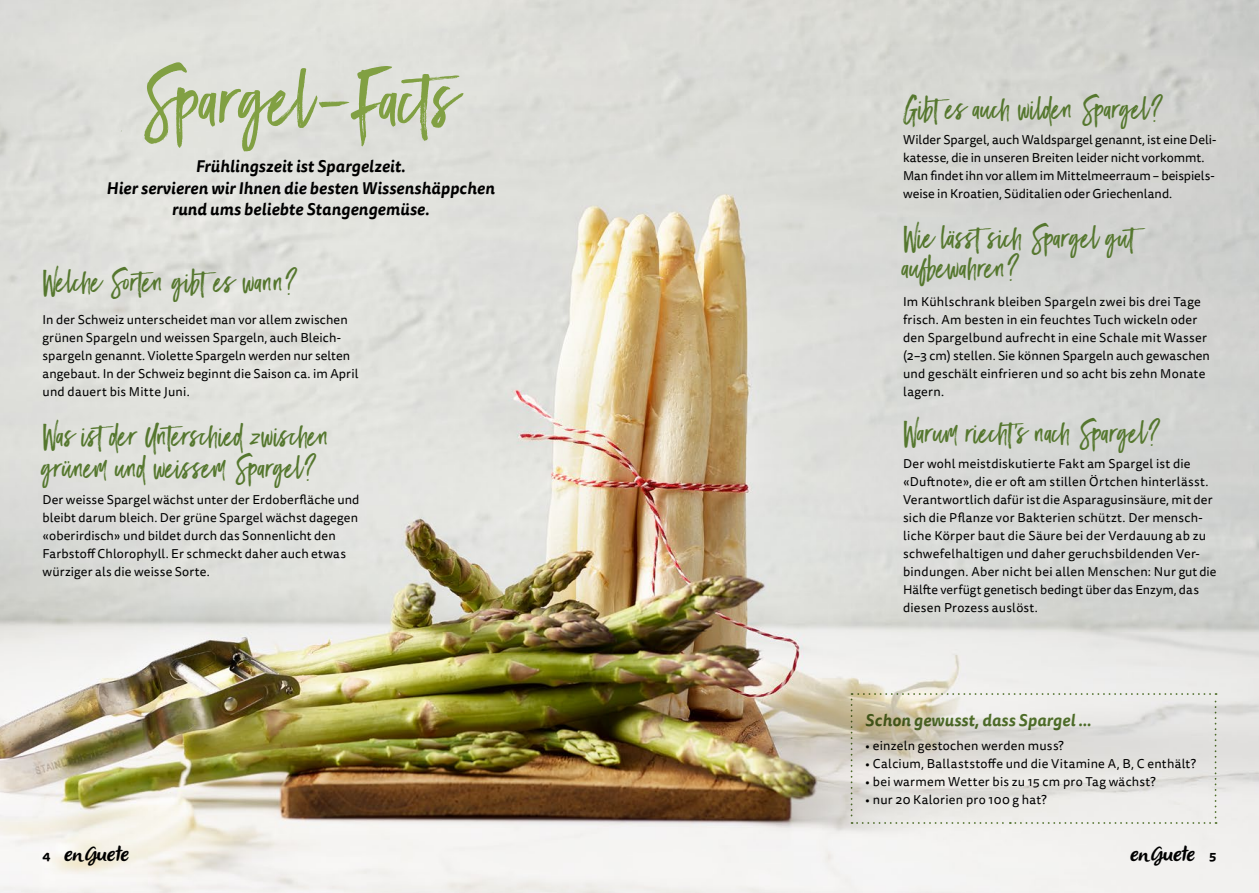
<style>
.page{position:relative;width:1259px;height:893px;background:#fff}
.page>*{position:absolute;margin:0;border:0;box-sizing:border-box;transform-origin:0 0}
.t1{font:72.15px "Black Diamond";letter-spacing:.01em;color:#81a043}
.t2{font:28.5px/31.5px "Black Diamond";letter-spacing:.01em;color:#55772e}
.t3{font:italic 21px "Olivier";color:#000}
.t4{font:italic 700 16.5px/21.8px "Tisa Sans OT";letter-spacing:.01em;color:#000;text-align:center}
.t5{font:italic 700 16.5px "Tisa Sans OT";letter-spacing:.01em;color:#55772e}
.t6{font:12.75px/18px "Tisa Sans OT";letter-spacing:.015em;color:#000}
.s1{font-family:"Tisa Sans OT";font-weight:700;font-style:normal;font-size:12.75px}
</style>
<div class="page">
<img style="left:0;top:0;width:1259px;height:893px">
<svg style="left:850px;top:693px;width:366px;height:131px;background:#e1dfd9"></svg>
<h1 class="t1" style="left:141px;top:54px;width:341px">Spargel-Facts</h1>
<p class="t4" style="left:106px;top:156px;width:390px">Frühlingszeit ist Spargelzeit.<br>Hier servieren wir Ihnen die besten Wissenshäppchen rund ums beliebte Stangengemüse.</p>
<h2 class="t2" style="left:43px;top:264px;width:256px">Welche Sorten gibtes wann?</h2>
<p class="t6" style="left:43px;top:311px;width:317px">In der Schweiz unterscheidet man vor allem zwischen grünen Spargeln und weissen Spargeln, auch Bleich&shy;spargeln genannt. Violette Spargeln werden nur selten angebaut. In der Schweiz beginnt die Saison ca. im April und dauert bis Mitte Juni.</p>
<h2 class="t2" style="left:43px;top:418px;width:289px">Was istder Unterschied zwischen grünem und weissem Spargel?</h2>
<p class="t6" style="left:43px;top:491px;width:318px">Der weisse Spargel wächst unter der Erdoberfläche und bleibt darum bleich. Der grüne Spargel wächst dagegen «oberirdisch» und bildet durch das Sonnenlicht den Farbstoff Chlorophyll. Er schmeckt daher auch etwas würziger als die weisse Sorte.</p>
<h2 class="t2" style="left:903px;top:91px;width:261px">Gibtes auch wilden Spargel?</h2>
<p class="t6" style="left:903px;top:131px;width:315px">Wilder Spargel, auch Waldspargel genannt, ist eine Deli&shy;katesse, die in unseren Breiten leider nicht vorkommt.<br>Man findet ihn vor allem im Mittelmeerraum – beispiels&shy;weise in Kroatien, Süditalien oder Griechenland.</p>
<h2 class="t2" style="left:903px;top:221px;width:252px;line-height:30px">Wie lässtsich Spargel gut aufbewahren?</h2>
<p class="t6" style="left:903px;top:293px;width:308px">Im Kühlschrank bleiben Spargeln zwei bis drei Tage frisch. Am besten in ein feuchtes Tuch wickeln oder den Spargelbund aufrecht in eine Schale mit Wasser (2–3 cm) stellen. Sie können Spargeln auch gewaschen und geschält einfrieren und so acht bis zehn Monate lagern.</p>
<h2 class="t2" style="left:903px;top:415px;width:259px">Warum riecht’s nach Spargel?</h2>
<p class="t6" style="left:903px;top:455px;width:315px">Der wohl meistdiskutierte Fakt am Spargel ist die «Duftnote», die er oft am stillen Örtchen hinterlässt.<br>Verantwortlich dafür ist die Asparagusinsäure, mit der sich die Pflanze vor Bakterien schützt. Der mensch&shy;liche Körper baut die Säure bei der Verdauung ab zu schwefelhaltigen und daher geruchsbildenden Ver&shy;bindungen. Aber nicht bei allen Menschen: Nur gut die Hälfte verfügt genetisch bedingt über das Enzym, das diesen Prozess auslöst.</p>
<p class="t5" style="left:865px;top:709px;width:227px">Schon gewusst, dass Spargel …</p>
<p class="t6" style="left:865px;top:737px;width:200px">• einzeln gestochen werden muss?</p>
<p class="t6" style="left:865px;top:755px;width:332px">• Calcium, Ballaststoffe und die Vitamine A, B, C enthält?</p>
<p class="t6" style="left:865px;top:773px;width:292px">• bei warmem Wetter bis zu 15 cm pro Tag wächst?</p>
<p class="t6" style="left:865px;top:791px;width:183px">• nur 20 Kalorien pro 100 g hat?</p>
<h3 class="t3" style="left:43px;top:842px;width:92px"><span class="s1">4</span> en Guete</h3>
<h3 class="t3" style="left:1130px;top:842px;width:88px">en Guete <span class="s1">5</span></h3>
</div>
